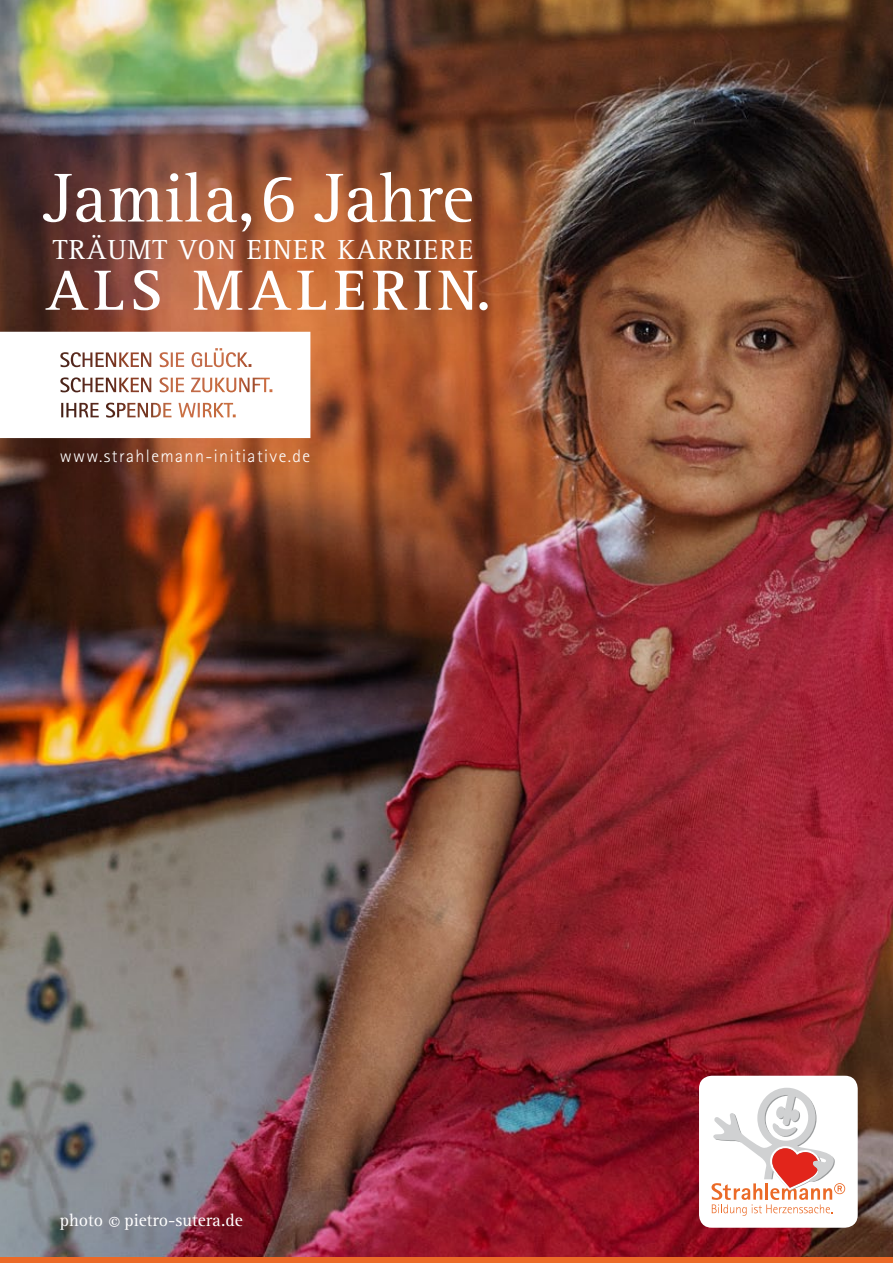
<style>
.page{position:relative;width:893px;height:1263px;background:#fff}
.page>*{position:absolute;margin:0;border:0;box-sizing:border-box;transform-origin:0 0}
.t1{font:71.4px "Rotis Serif";color:#fff}
.t2{font:700 58.5px "Rotis Serif";letter-spacing:.105em;color:#fff}
.t3{font:28.5px "Rotis Serif";letter-spacing:.045em;color:#fff}
.t4{font:22.5px "Rotis Serif";color:#fff}
.t5{font:300 18px "Rotis Sans Serif Pro";letter-spacing:.08em;color:#fff}
.t6{font:18px "Rotis Serif";color:#fff}
</style>
<div class="page">
<div style="left:0;top:1256px;width:893px;height:7px;background:#eb6a27"></div>
<img style="left:0;top:0;width:893px;height:1256px">
<div style="left:699px;top:1076px;width:159px;height:152px;background:#fff;border-radius:13px"></div>
<svg style="left:711px;top:1088px;width:134px;height:128px"></svg>
<svg style="left:0;top:332px;width:310px;height:106px"></svg>
<h1 class="t1" style="left:42px;top:157px;width:433px">Jamila,6 Jahre</h1>
<h3 class="t3" style="left:53px;top:233px;width:422px">träumt von einer Karriere</h3>
<h2 class="t2" style="left:46px;top:256px;width:446px">ALS MALERIN.</h2>
<p class="t5" style="left:60px;top:445px;width:252px">www.strahlemann-initiative.de</p>
<p class="t6" style="left:60px;top:1210px;width:184px">photo pietro-sutera.de</p>
<p class="t4" style="left:109px;top:1212px;width:13px">©</p>
</div>
